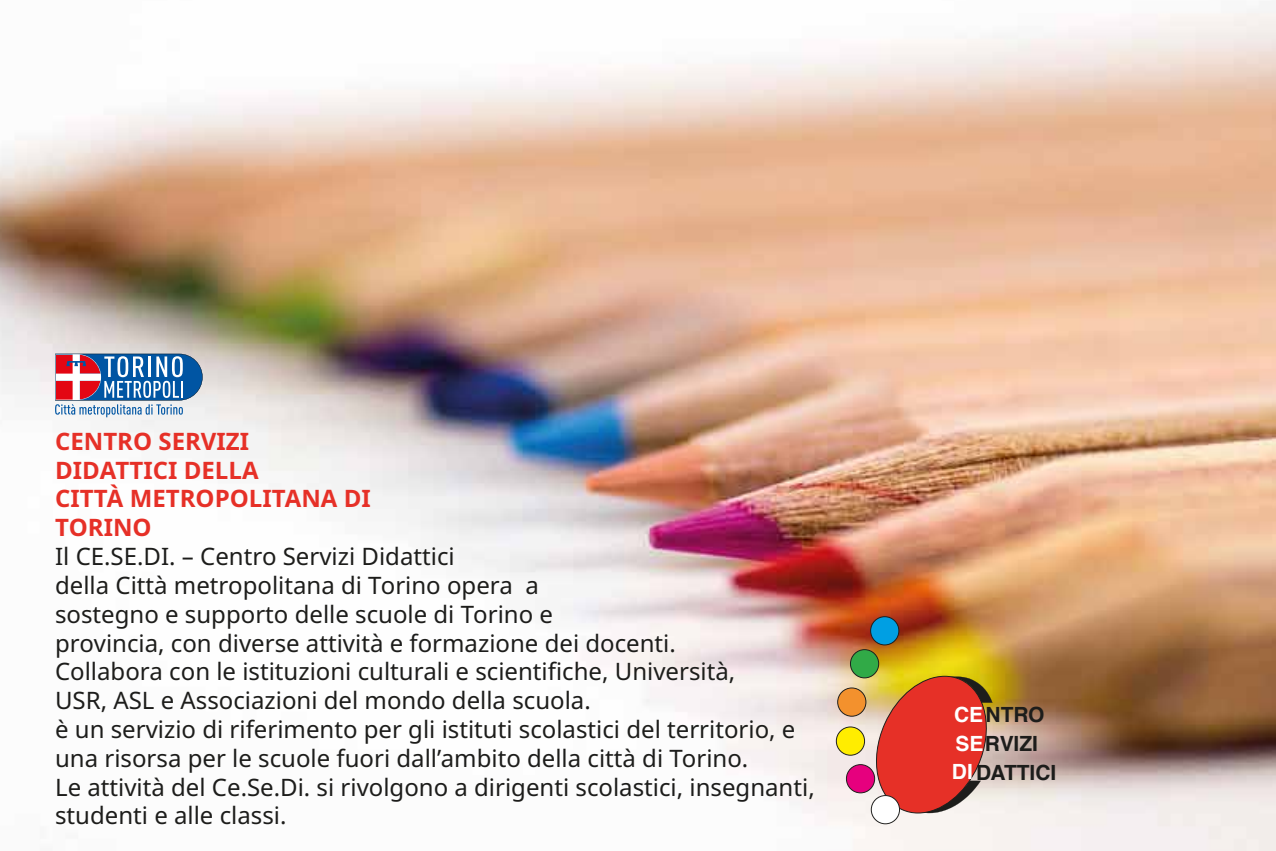
<style>
.page{position:relative;width:1276px;height:851px;background:#fff}
.page>*{position:absolute;margin:0;border:0;box-sizing:border-box;transform-origin:0 0}
.t1{font:24px/28.8px "Noto Sans";color:#1d1d1b}
.t2{font:700 24px/28.8px "Noto Sans";color:#e63027}
.t3{font:700 21px/29.1px "Helvetica";color:#1d1d1b}
.s1{color:#fff}
</style>
<div class="page">
<img style="left:0;top:11px;width:1276px;height:839px">
<img style="left:836px;top:616px;width:158px;height:208px">
<svg style="left:55px;top:354px;width:148px;height:63px"></svg>
<p class="t2" style="left:55px;top:426px;width:317px">CENTRO SERVIZI<br>DIDATTICI DELLA<br>CITTÀ METROPOLITANA DI<br>TORINO</p>
<p class="t1" style="left:55px;top:541px;width:761px">Il CE.SE.DI. – Centro Servizi Didattici<br>della Città metropolitana di Torino opera a<br>sostegno e supporto delle scuole di Torino e<br>provincia, con diverse attività e formazione dei docenti.<br>Collabora con le istituzioni culturali e scientifiche, Università,<br>USR, ASL e Associazioni del mondo della scuola.<br>è un servizio di riferimento per gli istituti scolastici del territorio, e una risorsa per le scuole fuori dall’ambito della città di Torino.<br>Le attività del Ce.Se.Di. si rivolgono a dirigenti scolastici, insegnanti, studenti e alle classi.</p>
<p class="t3" style="left:952px;top:699px;width:106px"><span class="s1">CE</span>NTRO<br><span class="s1">SE</span>RVIZI<br><span class="s1">DI</span> DATTICI</p>
</div>
